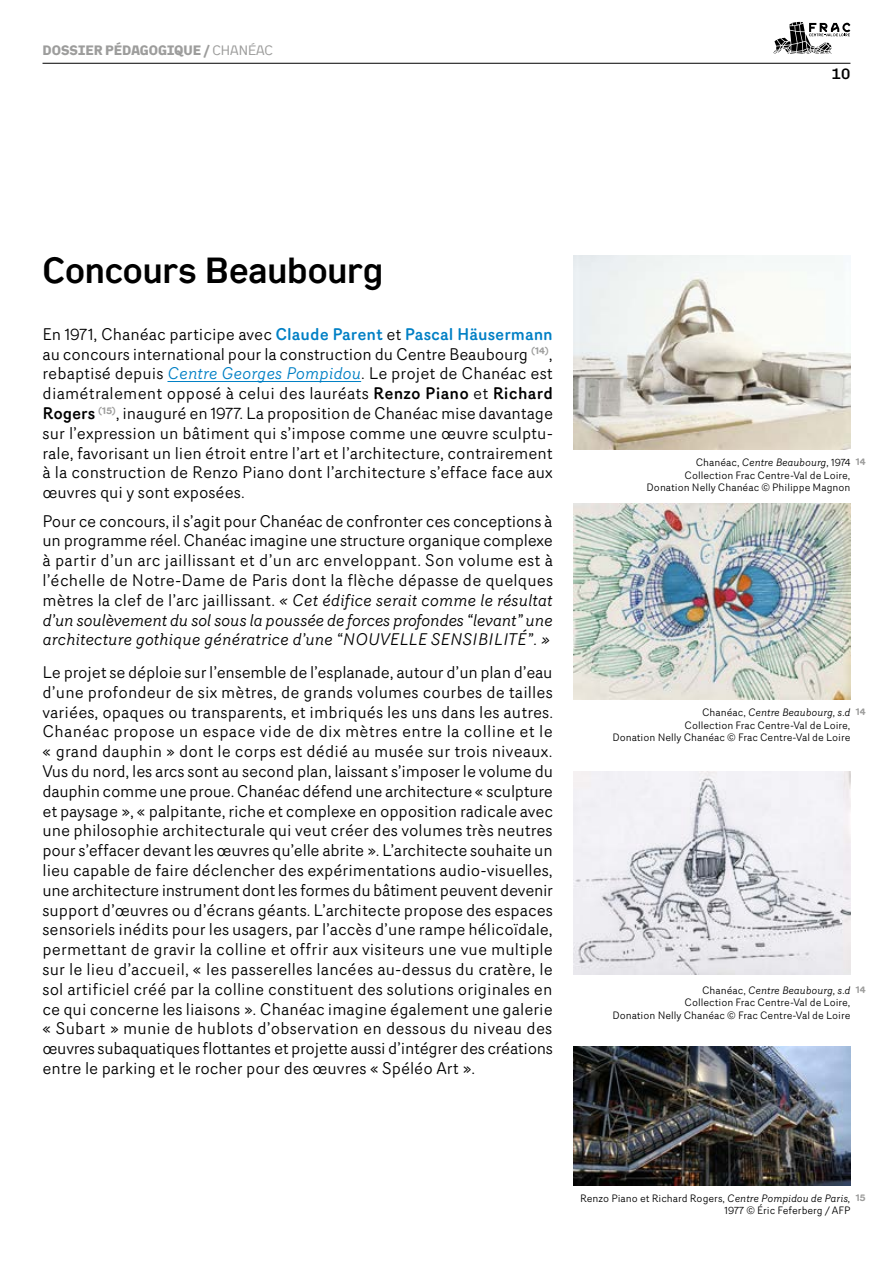
<style>
.page{position:relative;width:893px;height:1263px;background:#fff}
.page>*{position:absolute;margin:0;border:0;box-sizing:border-box;transform-origin:0 0}
.t1{font:500 36px "Kade";letter-spacing:-.005em;color:#000}
.t2{font:16.5px/19.8px "Router";color:#000;text-align:justify}
.t3{font:500 15px "Kade";color:#000}
.t4{font:700 13.5px "Kade";color:#9d9d9c}
.t5{font:10.5px/12.6px "Router";color:#000;text-align:right}
.t6{font:700 9.6px "Router";color:#9d9d9c}
.s1{font-weight:400}
.s2{font-weight:500;color:#0080c5}
.s3{font-style:italic;color:#0080c5}
.s4{font-weight:500}
.s5{font-style:italic}
</style>
<div class="page">
<hr style="left:43px;top:63px;width:807px;height:1px;background:#000">
<svg style="left:773px;top:22px;width:77px;height:32px"></svg>
<hr style="left:167px;top:381px;width:194px;height:1px;background:#0080c5">
<img style="left:573px;top:255px;width:277px;height:195px">
<img style="left:573px;top:772px;width:277px;height:202px">
<img style="left:573px;top:503px;width:277px;height:196px">
<img style="left:573px;top:1047px;width:277px;height:138px">
<p class="t4" style="left:43px;top:41px;width:232px">DOSSIER PÉDAGOGIQUE / <span class="s1">CHANÉAC</span></p>
<p class="t3" style="left:832px;top:64px;width:20px">10</p>
<h1 class="t1" style="left:43px;top:248px;width:342px">Concours Beaubourg</h1>
<p class="t2" style="left:43px;top:324px;width:512px">En 1971, Chanéac participe avec <span class="s2">Claude Parent</span> et <span class="s2">Pascal Häusermann </span>au concours international pour la construction du Centre Beaubourg <sup>(14)</sup>, rebaptisé depuis <span class="s3">Centre Georges Pompidou</span>. Le projet de Chanéac est diamétralement opposé à celui des lauréats <span class="s4">Renzo Piano</span> et <span class="s4">Richard Rogers</span> <sup>(15)</sup>, inauguré en 1977. La proposition de Chanéac mise davantage sur l’expression un bâtiment qui s’impose comme une œuvre sculptu&shy;rale, favorisant un lien étroit entre l’art et l’architecture, contrairement à la construction de Renzo Piano dont l’architecture s’efface face aux œuvres qui y sont exposées.</p>
<p class="t2" style="left:43px;top:510px;width:512px">Pour ce concours, il s’agit pour Chanéac de confronter ces conceptions à un programme réel. Chanéac imagine une structure organique complexe à partir d’un arc jaillissant et d’un arc enveloppant. Son volume est à l’échelle de Notre-Dame de Paris dont la flèche dépasse de quelques mètres la clef de l’arc jaillissant. <span class="s5">« Cet édifice serait comme le résultat d’un soulèvement du sol sous la poussée de forces profondes “levant” une architecture gothique génératrice d’une “NOUVELLE SENSIBILITÉ”. »</span></p>
<p class="t2" style="left:43px;top:662px;width:512px">Le projet se déploie sur l’ensemble de l’esplanade, autour d’un plan d’eau d’une profondeur de six mètres, de grands volumes courbes de tailles variées, opaques ou transparents, et imbriqués les uns dans les autres.<br>Chanéac propose un espace vide de dix mètres entre la colline et le « grand dauphin » dont le corps est dédié au musée sur trois niveaux.<br>Vus du nord, les arcs sont au second plan, laissant s’imposer le volume du dauphin comme une proue. Chanéac défend une architecture « sculpture et paysage », « palpitante, riche et complexe en opposition radicale avec une philosophie architecturale qui veut créer des volumes très neutres pour s’effacer devant les œuvres qu’elle abrite ». L’architecte souhaite un lieu capable de faire déclencher des expérimentations audio-visuelles, une architecture instrument dont les formes du bâtiment peuvent devenir support d’œuvres ou d’écrans géants. L’architecte propose des espaces sensoriels inédits pour les usagers, par l’accès d’une rampe hélicoïdale, permettant de gravir la colline et offrir aux visiteurs une vue multiple sur le lieu d’accueil, « les passerelles lancées au-dessus du cratère, le sol artificiel créé par la colline constituent des solutions originales en ce qui concerne les liaisons »<span class="s5">.</span> Chanéac imagine également une galerie « Subart » munie de hublots d’observation en dessous du niveau des œuvres subaquatiques flottantes et projette aussi d’intégrer des créations entre le parking et le rocher pour des œuvres « Spéléo Art ».</p>
<p class="t6" style="left:856px;top:454px;width:12px">14</p>
<p class="t5" style="left:647px;top:456px;width:205px">Chanéac, <span class="s5">Centre Beaubourg,</span> 1974<br>Collection Frac Centre-Val de Loire,<br>Donation Nelly Chanéac © Philippe Magnon</p>
<p class="t6" style="left:856px;top:704px;width:12px">14</p>
<p class="t5" style="left:612px;top:706px;width:240px">Chanéac, <span class="s5">Centre Beaubourg, s.d<br></span>Collection Frac Centre-Val de Loire,<br>Donation Nelly Chanéac © Frac Centre-Val de Loire</p>
<p class="t6" style="left:856px;top:982px;width:12px">14</p>
<p class="t5" style="left:612px;top:983px;width:240px">Chanéac, <span class="s5">Centre Beaubourg, s.d<br></span>Collection Frac Centre-Val de Loire,<br>Donation Nelly Chanéac © Frac Centre-Val de Loire</p>
<p class="t6" style="left:856px;top:1190px;width:11px">15</p>
<p class="t5" style="left:580px;top:1191px;width:272px">Renzo Piano et Richard Rogers, <span class="s5">Centre Pompidou de Paris,<br></span>1977 © Éric Feferberg / AFP</p>
</div>
